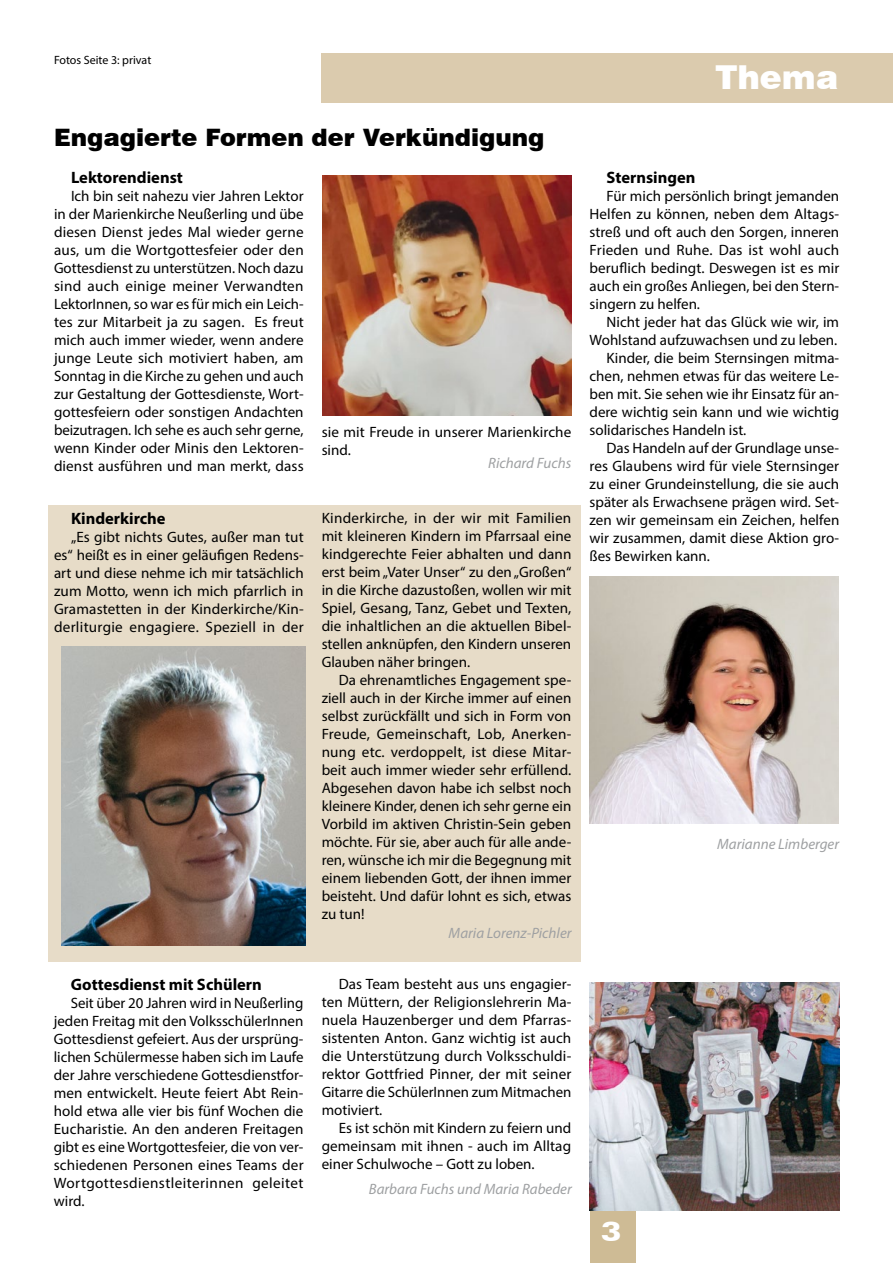
<style>
.page{position:relative;width:893px;height:1263px;background:#fff}
.page>*{position:absolute;margin:0;border:0;box-sizing:border-box;transform-origin:0 0}
.t1{font:900 33px "Swiss 721 BT";color:#fff}
.t2{font:900 expanded 27px "Zurich BT";color:#fff}
.t3{font:900 24px "Swiss 721 BT";color:#000}
.t4{font:700 16.5px "Myriad Pro";color:#000}
.t5{font:15px/18px "Myriad Pro";color:#000;text-align:justify}
.t6{font:italic 15px "Myriad Pro";color:#9ea0a2}
.t7{font:12px "Myriad Pro";color:#000}
</style>
<div class="page">
<img style="left:590px;top:576px;width:249px;height:248px">
<div style="left:590px;top:1209px;width:45px;height:54px;background:#cebb95"></div>
<div style="left:322px;top:53px;width:571px;height:50px;background:#dbcbae"></div>
<div style="left:48px;top:505px;width:532px;height:457px;background:#e7dcc8"></div>
<img style="left:323px;top:175px;width:248px;height:240px">
<img style="left:589px;top:982px;width:250px;height:228px">
<img style="left:62px;top:646px;width:244px;height:300px">
<p class="t7" style="left:54px;top:52px;width:99px">Fotos Seite 3: privat</p>
<h3 class="t3" style="left:54px;top:123px;width:492px">Engagierte Formen der Verkündigung</h3>
<p class="t4" style="left:71px;top:167px;width:113px">Lektorendienst</p>
<p class="t5" style="left:54px;top:187px;width:251px;text-indent:17px">Ich bin seit nahezu vier Jahren Lektor in der Marienkirche Neußerling und übe diesen Dienst jedes Mal wieder gerne aus, um die Wortgottesfeier oder den Gottesdienst zu unterstützen. Noch dazu sind auch einige meiner Verwandten LektorInnen, so war es für mich ein Leich&shy;tes zur Mitarbeit ja zu sagen. Es freut mich auch immer wieder, wenn andere junge Leute sich motiviert haben, am Sonntag in die Kirche zu gehen und auch zur Gestaltung der Gottesdienste, Wort&shy;gottesfeiern oder sonstigen Andachten beizutragen. Ich sehe es auch sehr gerne, wenn Kinder oder Minis den Lektoren&shy;dienst ausführen und man merkt, dass</p>
<p class="t4" style="left:71px;top:507px;width:96px">Kinderkirche</p>
<p class="t5" style="left:54px;top:527px;width:251px;text-indent:17px">„Es gibt nichts Gutes, außer man tut es“ heißt es in einer geläufigen Redens&shy;art und diese nehme ich mir tatsächlich zum Motto, wenn ich mich pfarrlich in Gramastetten in der Kinderkirche/Kin&shy;derliturgie engagiere. Speziell in der</p>
<p class="t4" style="left:71px;top:974px;width:193px">Gottesdienst mit Schülern</p>
<p class="t5" style="left:54px;top:994px;width:251px;text-indent:17px">Seit über 20 Jahren wird in Neußerling jeden Freitag mit den VolksschülerInnen Gottesdienst gefeiert. Aus der ursprüng&shy;lichen Schülermesse haben sich im Laufe der Jahre verschiedene Gottesdienstfor&shy;men entwickelt. Heute feiert Abt Rein&shy;hold etwa alle vier bis fünf Wochen die Eucharistie. An den anderen Freitagen gibt es eine Wortgottesfeier, die von ver&shy;schiedenen Personen eines Teams der Wortgottesdienstleiterinnen geleitet wird.</p>
<p class="t5" style="left:322px;top:422px;width:251px">sie mit Freude in unserer Marienkirche sind.</p>
<p class="t6" style="left:488px;top:453px;width:85px">Richard Fuchs</p>
<p class="t5" style="left:322px;top:508px;width:251px">Kinderkirche, in der wir mit Familien mit kleineren Kindern im Pfarrsaal eine kindgerechte Feier abhalten und dann erst beim „Vater Unser“ zu den „Großen“ in die Kirche dazustoßen, wollen wir mit Spiel, Gesang, Tanz, Gebet und Texten, die inhaltlichen an die aktuellen Bibel&shy;stellen anknüpfen, den Kindern unseren Glauben näher bringen.</p>
<p class="t5" style="left:322px;top:670px;width:251px;text-indent:17px">Da ehrenamtliches Engagement spe&shy;ziell auch in der Kirche immer auf einen selbst zurückfällt und sich in Form von Freude, Gemeinschaft, Lob, Anerken&shy;nung etc. verdoppelt, ist diese Mitar&shy;beit auch immer wieder sehr erfüllend.<br>Abgesehen davon habe ich selbst noch kleinere Kinder, denen ich sehr gerne ein Vorbild im aktiven Christin-Sein geben möchte. Für sie, aber auch für alle ande&shy;ren, wünsche ich mir die Begegnung mit einem liebenden Gott, der ihnen immer beisteht. Und dafür lohnt es sich, etwas zu tun!</p>
<p class="t6" style="left:449px;top:924px;width:124px">Maria Lorenz-Pichler</p>
<p class="t5" style="left:322px;top:975px;width:251px;text-indent:17px">Das Team besteht aus uns engagier&shy;ten Müttern, der Religionslehrerin Ma&shy;nuela Hauzenberger und dem Pfarras&shy;sistenten Anton. Ganz wichtig ist auch die Unterstützung durch Volksschuldi&shy;rektor Gottfried Pinner, der mit seiner Gitarre die SchülerInnen zum Mitmachen motiviert.</p>
<p class="t5" style="left:322px;top:1119px;width:251px;text-indent:17px">Es ist schön mit Kindern zu feiern und gemeinsam mit ihnen - auch im Alltag einer Schulwoche – Gott zu loben.</p>
<p class="t6" style="left:369px;top:1180px;width:204px">Barbara Fuchs und Maria Rabeder</p>
<h1 class="t1" style="left:715px;top:57px;width:124px">Thema</h1>
<p class="t4" style="left:607px;top:167px;width:90px">Sternsingen</p>
<p class="t5" style="left:590px;top:187px;width:251px;text-indent:17px">Für mich persönlich bringt jemanden Helfen zu können, neben dem Altags&shy;streß und oft auch den Sorgen, inneren Frieden und Ruhe. Das ist wohl auch beruflich bedingt. Deswegen ist es mir auch ein großes Anliegen, bei den Stern&shy;singern zu helfen.</p>
<p class="t5" style="left:607px;top:313px;width:234px">Nicht jeder hat das Glück wie wir, im</p>
<p class="t5" style="left:590px;top:331px;width:249px">Wohlstand aufzuwachsen und zu leben.</p>
<p class="t5" style="left:607px;top:349px;width:234px">Kinder, die beim Sternsingen mitma-</p>
<p class="t5" style="left:590px;top:367px;width:251px">chen, nehmen etwas für das weitere Le-</p>
<p class="t5" style="left:590px;top:385px;width:251px">ben mit. Sie sehen wie ihr Einsatz für an-</p>
<p class="t5" style="left:590px;top:403px;width:251px">dere wichtig sein kann und wie wichtig</p>
<p class="t5" style="left:590px;top:421px;width:158px">solidarisches Handeln ist.</p>
<p class="t5" style="left:607px;top:439px;width:234px">Das Handeln auf der Grundlage unse-</p>
<p class="t5" style="left:590px;top:457px;width:251px">res Glaubens wird für viele Sternsinger</p>
<p class="t5" style="left:590px;top:475px;width:251px">zu einer Grundeinstellung, die sie auch</p>
<p class="t5" style="left:590px;top:493px;width:251px">später als Erwachsene prägen wird. Set-</p>
<p class="t5" style="left:590px;top:511px;width:251px">zen wir gemeinsam ein Zeichen, helfen</p>
<p class="t5" style="left:590px;top:529px;width:251px">wir zusammen, damit diese Aktion gro-</p>
<p class="t5" style="left:590px;top:547px;width:122px">ßes Bewirken kann.</p>
<p class="t6" style="left:717px;top:835px;width:124px">Marianne Limberger</p>
<h2 class="t2" style="left:601px;top:1216px;width:22px">3</h2>
</div>
